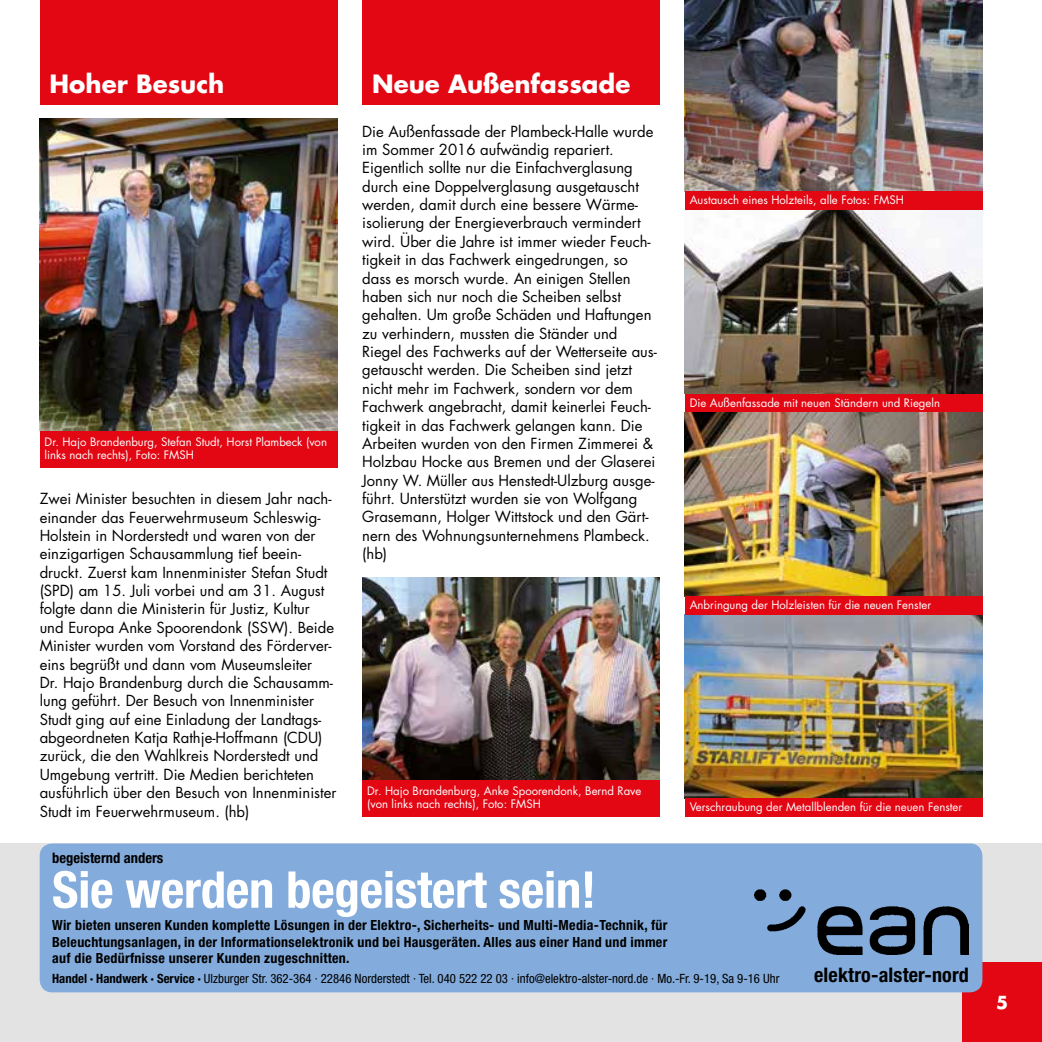
<style>
.page{position:relative;width:1042px;height:1042px;background:#fff}
.page>*{position:absolute;margin:0;border:0;box-sizing:border-box;transform-origin:0 0}
.t1{font:700 condensed 50.75px "Helvetica Neue";letter-spacing:-.005em;color:#fff}
.t2{font:700 24.5px "Futura";color:#fff}
.t3{font:700 condensed 20.12px "Helvetica Neue";letter-spacing:.01em;color:#000}
.t4{font:700 17.5px "Futura";color:#fff}
.t5{font:14.88px/18.4px "Futura";color:#000}
.t6{font:700 condensed 14.53px "Helvetica Neue";color:#000}
.t7{font:700 condensed 14px/16.6px "Helvetica Neue";letter-spacing:.02em;color:#000;text-align:justify}
.t8{font:condensed 12.78px "Helvetica Neue";color:#000}
.t9{font:11.38px/13.1px "Futura";color:#fff}
.s1{font-weight:700}
</style>
<div class="page">
<div style="left:0;top:843px;width:1042px;height:199px;background:#e3e3e3"></div>
<div style="left:962px;top:962px;width:80px;height:80px;background:#e30613"></div>
<div style="left:40px;top:843px;width:942px;height:149px;background:#83abdb;border-radius:12px"></div>
<img style="left:754px;top:889px;width:215px;height:65px">
<div style="left:40px;top:0;width:297px;height:105px;background:#e30613"></div>
<img style="left:362px;top:577px;width:298px;height:203px">
<div style="left:362px;top:780px;width:298px;height:36px;background:#e30613"></div>
<img style="left:40px;top:118px;width:297px;height:313px">
<div style="left:40px;top:431px;width:297px;height:36px;background:#e30613"></div>
<div style="left:362px;top:0;width:298px;height:105px;background:#e30613"></div>
<img style="left:685px;top:0;width:297px;height:191px">
<div style="left:685px;top:191px;width:297px;height:19px;background:#e30613"></div>
<img style="left:685px;top:615px;width:297px;height:183px">
<img style="left:685px;top:210px;width:297px;height:184px">
<div style="left:685px;top:394px;width:297px;height:18px;background:#e30613"></div>
<img style="left:685px;top:412px;width:297px;height:184px">
<div style="left:685px;top:596px;width:297px;height:19px;background:#e30613"></div>
<div style="left:685px;top:798px;width:297px;height:18px;background:#e30613"></div>
<h2 class="t2" style="left:50px;top:67px;width:176px">Hoher Besuch</h2>
<p class="t9" style="left:45px;top:435px;width:284px">Dr. Hajo Brandenburg, Stefan Studt, Horst Plambeck (von links nach rechts), Foto: FMSH</p>
<p class="t5" style="left:40px;top:489px;width:298px">Zwei Minister besuchten in diesem Jahr nach&shy;einander das Feuerwehrmuseum Schleswig-Holstein in Norderstedt und waren von der einzigartigen Schausammlung tief beein&shy;druckt. Zuerst kam Innenminister Stefan Studt (SPD) am 15. Juli vorbei und am 31. August folgte dann die Ministerin für Justiz, Kultur und Europa Anke Spoorendonk (SSW). Beide Minister wurden vom Vorstand des Förderver&shy;eins begrüßt und dann vom Museumsleiter<br>Dr. Hajo Brandenburg durch die Schausamm&shy;lung geführt. Der Besuch von Innenminister Studt ging auf eine Einladung der Landtags&shy;abgeordneten Katja Rathje-Hoffmann (CDU) zurück, die den Wahlkreis Norderstedt und Umgebung vertritt. Die Medien berichteten ausführlich über den Besuch von Innenminister Studt im Feuerwehrmuseum. (hb)</p>
<h2 class="t2" style="left:372px;top:67px;width:260px">Neue Außenfassade</h2>
<p class="t5" style="left:362px;top:122px;width:296px">Die Außenfassade der Plambeck-Halle wurde im Sommer 2016 aufwändig repariert.<br>Eigentlich sollte nur die Einfachverglasung durch eine Doppelverglasung ausgetauscht werden, damit durch eine bessere Wärme&shy;isolierung der Energieverbrauch vermindert wird. Über die Jahre ist immer wieder Feuch&shy;tigkeit in das Fachwerk eingedrungen, so dass es morsch wurde. An einigen Stellen haben sich nur noch die Scheiben selbst gehalten. Um große Schäden und Haftungen zu verhindern, mussten die Ständer und Riegel des Fachwerks auf der Wetterseite aus&shy;getauscht werden. Die Scheiben sind jetzt nicht mehr im Fachwerk, sondern vor dem Fachwerk angebracht, damit keinerlei Feuch&shy;tigkeit in das Fachwerk gelangen kann. Die Arbeiten wurden von den Firmen Zimmerei &amp; Holzbau Hocke aus Bremen und der Glaserei Jonny W. Müller aus Henstedt-Ulzburg ausge&shy;führt. Unterstützt wurden sie von Wolfgang Grasemann, Holger Wittstock und den Gärt&shy;nern des Wohnungsunternehmens Plambeck. (hb)</p>
<p class="t9" style="left:367px;top:784px;width:276px">Dr. Hajo Brandenburg, Anke Spoorendonk, Bernd Rave (von links nach rechts), Foto: FMSH</p>
<p class="t9" style="left:690px;top:193px;width:216px">Austausch eines Holzteils, alle Fotos: FMSH</p>
<p class="t9" style="left:690px;top:396px;width:252px">Die Außenfassade mit neuen Ständern und Riegeln</p>
<p class="t9" style="left:690px;top:598px;width:243px">Anbringung der Holzleisten für die neuen Fenster</p>
<p class="t9" style="left:690px;top:800px;width:274px">Verschraubung der Metallblenden für die neuen Fenster</p>
<p class="t6" style="left:52px;top:849px;width:113px">begeisternd anders</p>
<h1 class="t1" style="left:52px;top:859px;width:545px">Sie werden begeistert sein!</h1>
<p class="t7" style="left:52px;top:916px;width:617px">Wir bieten unseren Kunden komplette Lösungen in der Elektro-, Sicherheits- und Multi-Media-Technik, für Beleuchtungsanlagen, in der Informationselektronik und bei Hausgeräten. Alles aus einer Hand und immer auf die Bedürfnisse unserer Kunden zugeschnitten.</p>
<p class="t8" style="left:52px;top:970px;width:729px"><span class="s1">Handel · Handwerk · Service ·</span> Ulzburger Str. 362-364 · 22846 Norderstedt · Tel. 040 522 22 03 · info@elektro-alster-nord.de · Mo.-Fr. 9-19, Sa 9-16 Uhr</p>
<h3 class="t3" style="left:814px;top:963px;width:156px">elektro-alster-nord</h3>
<p class="t4" style="left:996px;top:990px;width:14px">5</p>
</div>
